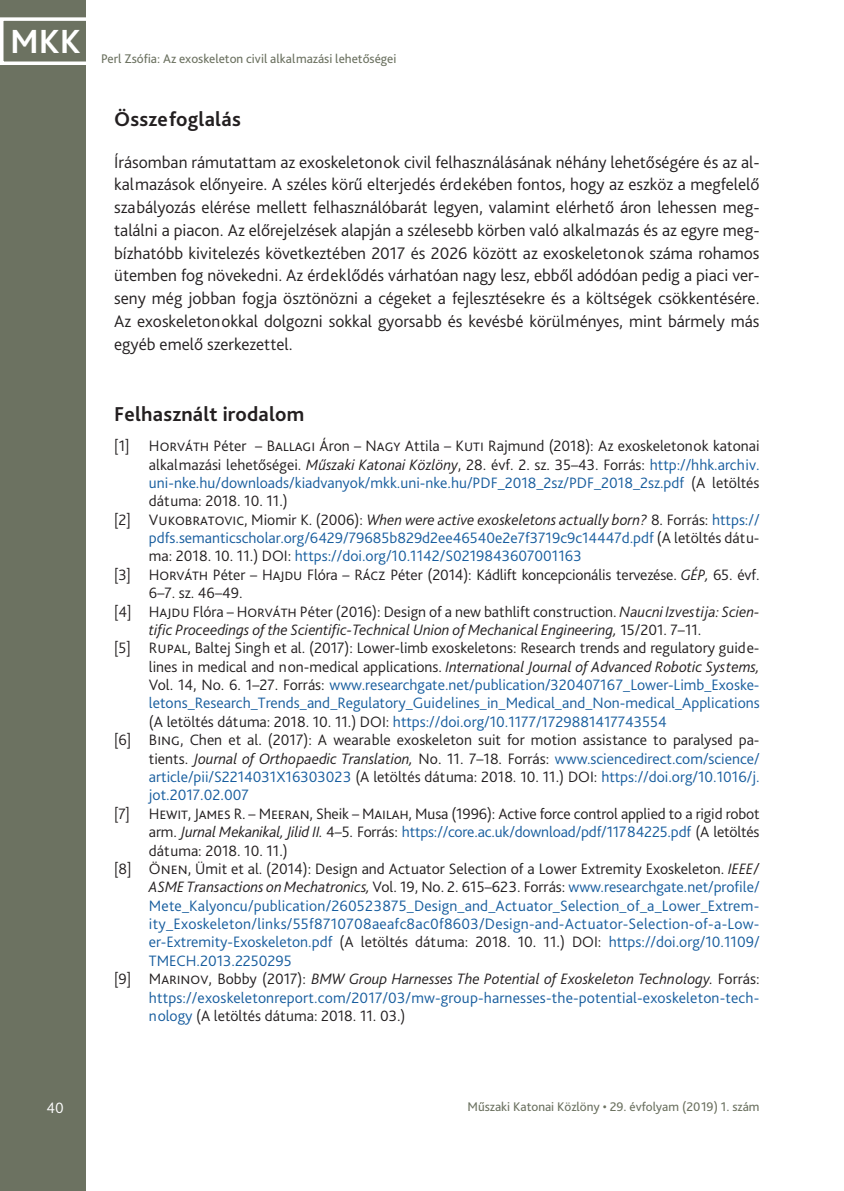
<style>
.page{position:relative;width:844px;height:1191px;background:#fff}
.page>*{position:absolute;margin:0;border:0;box-sizing:border-box;transform-origin:0 0}
.t1{font:700 35px "Bliss Pro";color:#fff}
.IRODALOMJEGYZÉK___cí{font:700 21px "Bliss Pro";letter-spacing:.01em;color:#231f20}
.Címsor_1{font:700 21px "Bliss Pro";letter-spacing:.01em;color:#231f20}
.Szöveg_1st{font:300 17.5px/22.8px "Bliss Pro";color:#231f20;text-align:justify}
.t2{font:300 15.75px/18.4px "Bliss Pro";color:#175d9e;text-align:justify}
.t3{font:300 15.75px/18.4px "Bliss Pro";color:#231f20;text-align:justify}
.t4{font:italic 300 15.75px/18.4px "Bliss Pro";color:#231f20}
.t5{font:300 15.75px "Bliss Pro";color:#fff}
.t6{font:13.12px "Bliss Pro";color:#6c7261}
.s1{font-style:italic}
.s2{color:#175d9e}
.s3{color:#231f20}
.s4{font-style:italic;color:#231f20}
.s5{font-style:normal}
</style>
<div class="page">
<div style="left:0;top:0;width:85px;height:1191px;background:#6c7261"></div>
<div style="left:0;top:17px;width:94px;height:48px;border:4px solid #fff"></div>
<h1 class="t1" style="left:10px;top:20px;width:72px">MKK</h1>
<p class="t6" style="left:101px;top:50px;width:297px">Perl Zsófia: Az exoskeleton civil alkalmazási lehetőségei</p>
<p class="Címsor_1" style="left:114px;top:105px;width:128px">Összefoglalás</p>
<p class="Szöveg_1st" style="left:114px;top:150px;width:646px">Írásomban rámutattam az exoskeletonok civil felhasználásának néhány lehetőségére és az al&shy;kalmazások előnyeire. A széles körű elterjedés érdekében fontos, hogy az eszköz a megfelelő szabályozás elérése mellett felhasználóbarát legyen, valamint elérhető áron lehessen meg&shy;találni a piacon. Az előrejelzések alapján a szélesebb körben való alkalmazás és az egyre meg&shy;bízhatóbb kivitelezés következtében 2017 és 2026 között az exoskeletonok száma rohamos ütemben fog növekedni. Az érdeklődés várhatóan nagy lesz, ebből adódóan pedig a piaci ver&shy;seny még jobban fogja ösztönözni a cégeket a fejlesztésekre és a költségek csökkentésére.<br>Az exoskeletonokkal dolgozni sokkal gyorsabb és kevésbé körülményes, mint bármely más egyéb emelő szerkezettel.</p>
<p class="IRODALOMJEGYZÉK___cí" style="left:114px;top:401px;width:192px">Felhasznált irodalom</p>
<p class="t3" style="left:149px;top:436px;width:612px;text-indent:-35px">[1] Horváth Péter – Ballagi Áron – Nagy Attila – Kuti Rajmund (2018): Az exoskeletonok katonai alkalmazási lehetőségei. <span class="s1">Műszaki Katonai Közlöny</span>, 28. évf. 2. sz. 35–43. Forrás: <span class="s2">http://hhk.archiv. uni-nke.hu/downloads/kiadvanyok/mkk.uni-nke.hu/PDF_2018_2sz/PDF_2018_2sz.pdf</span> (A letöltés dátuma: 2018. 10. 11.)</p>
<p class="t2" style="left:149px;top:510px;width:612px;text-indent:-35px"><span class="s3">[2] Vukobratovic, Miomir K. (2006):</span> <span class="s4">When were active exoskeletons actually born?</span> <span class="s3">8. Forrás:</span> https:// pdfs.semanticscholar.org/6429/79685b829d2ee46540e2e7f3719c9c14447d.pdf <span class="s3">(A letöltés dátu&shy;ma: 2018. 10. 11.) DOI:</span> https://doi.org/10.1142/S0219843607001163</p>
<p class="t3" style="left:149px;top:565px;width:612px;text-indent:-35px">[3] Horváth Péter – Hajdu Flóra – Rácz Péter (2014): Kádlift koncepcionális tervezése. <span class="s1">GÉP,</span> 65. évf.<br>6–7. sz. 46–49.</p>
<p class="t4" style="left:149px;top:602px;width:612px;text-indent:-35px"><span class="s5">[4] Hajdu Flóra – Horváth Péter (2016): Design of a new bathlift construction.</span> Naucni Izvestija: Scien&shy;tific Proceedings of the Scientific-Technical Union of Mechanical Engineering, <span class="s5">15/201. 7–11.</span></p>
<p class="t2" style="left:149px;top:638px;width:612px;text-indent:-35px"><span class="s3">[5] Rupal, Baltej Singh et al. (2017): Lower-limb exoskeletons: Research trends and regulatory guide&shy;lines in medical and non-medical applications.</span> <span class="s4">International Journal of Advanced Robotic Systems, </span><span class="s3">Vol. 14, No. 6. 1–27. Forrás:</span> www.researchgate.net/publication/320407167_Lower-Limb_Exoske&shy;letons_Research_Trends_and_Regulatory_Guidelines_in_Medical_and_Non-medical_Applications <span class="s3">(A letöltés dátuma: 2018. 10. 11.) DOI:</span> https://doi.org/10.1177/1729881417743554</p>
<p class="t3" style="left:149px;top:730px;width:612px;text-indent:-35px">[6] Bing, Chen et al. (2017): A wearable exoskeleton suit for motion assistance to paralysed pa&shy;tients. <span class="s1">Journal of Orthopaedic Translation,</span> No. 11. 7–18. Forrás: <span class="s2">www.sciencedirect.com/science/ article/pii/S2214031X16303023</span> (A letöltés dátuma: 2018. 10. 11.) DOI: <span class="s2">https://doi.org/10.1016/j. jot.2017.02.007</span></p>
<p class="t3" style="left:149px;top:804px;width:612px;text-indent:-35px">[7] Hewit, James R. – Meeran, Sheik – Mailah, Musa (1996): Active force control applied to a rigid robot arm. <span class="s1">Jurnal Mekanikal, Jilid II.</span> 4–5. Forrás: <span class="s2">https://core.ac.uk/download/pdf/11784225.pdf</span> (A letöltés dátuma: 2018. 10. 11.)</p>
<p class="t2" style="left:149px;top:859px;width:612px;text-indent:-35px"><span class="s3">[8] Önen, Ümit et al. (2014): Design and Actuator Selection of a Lower Extremity Exoskeleton.</span> <span class="s4">IEEE/ ASME Transactions on Mechatronics,</span> <span class="s3">Vol. 19, No. 2. 615–623. Forrás:</span> www.researchgate.net/profile/ Mete_Kalyoncu/publication/260523875_Design_and_Actuator_Selection_of_a_Lower_Extrem&shy;ity_Exoskeleton/links/55f8710708aeafc8ac0f8603/Design-and-Actuator-Selection-of-a-Low&shy;er-Extremity-Exoskeleton.pdf <span class="s3">(A letöltés dátuma: 2018. 10. 11.) DOI:</span> https://doi.org/10.1109/ TMECH.2013.2250295</p>
<p class="t2" style="left:149px;top:969px;width:612px;text-indent:-35px"><span class="s3">[9] Marinov, Bobby (2017):</span> <span class="s4">BMW Group Harnesses The Potential of Exoskeleton Technology.</span> <span class="s3">Forrás: </span>https://exoskeletonreport.com/2017/03/mw-group-harnesses-the-potential-exoskeleton-tech&shy;nology <span class="s3">(A letöltés dátuma: 2018. 11. 03.)</span></p>
<p class="t5" style="left:46px;top:1098px;width:19px">40</p>
<p class="t6" style="left:467px;top:1098px;width:293px">Műszaki Katonai Közlöny • 29. évfolyam (2019) 1. szám</p>
</div>
